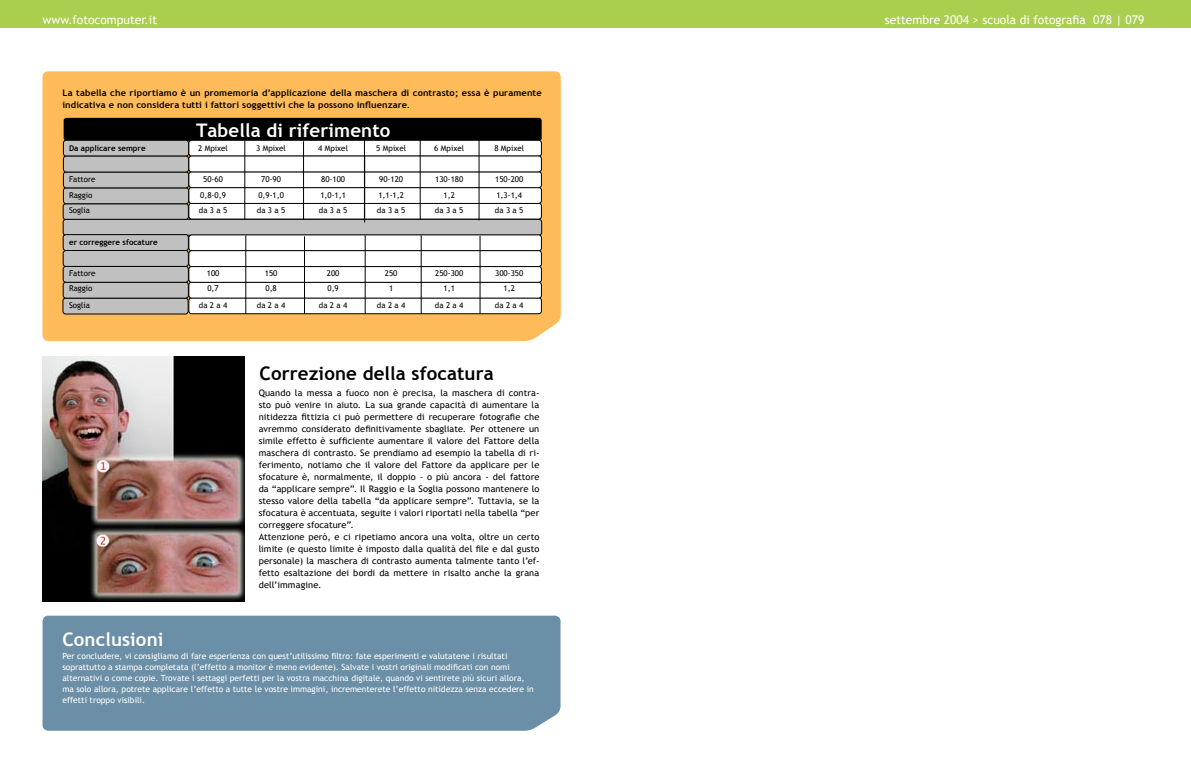
<style>
.page{position:relative;width:1191px;height:777px;background:#fff}
.page>*{position:absolute;margin:0;border:0;box-sizing:border-box;transform-origin:0 0}
.titulos{font:700 18.7px "Trebuchet MS";letter-spacing:.005em;color:#fff}
.titulos-2{font:700 18.7px "Trebuchet MS";letter-spacing:.005em;color:#000}
.t1{font:12px "Trebuchet MS";color:#fff}
.t2{font:9px/12px "Trebuchet MS";letter-spacing:.01em;color:#000;text-align:justify}
.t3{font:700 9px/12px "Trebuchet MS";letter-spacing:.015em;color:#000}
.t4{font:8.5px/11px "Trebuchet MS";color:#fff}
.t5{font:8px "Trebuchet MS";color:#000}
.t6{font:700 8px "Trebuchet MS";color:#000}
.s1{font-weight:400}
</style>
<div class="page">
<div style="left:42px;top:71px;width:519px;height:270px;background:#ffba5a"></div>
<div style="left:0;top:0;width:1191px;height:28px;background:#aace4d"></div>
<div style="left:43px;top:615px;width:517px;height:115px;background:#6b8fa6"></div>
<img style="left:43px;top:356px;width:202px;height:246px">
<svg style="left:62px;top:118px;width:480px;height:196px"></svg>
<hr style="left:364px;top:139px;width:1px;height:81px;background:#000">
<hr style="left:365px;top:235px;width:1px;height:79px;background:#000">
<hr style="left:303px;top:141px;width:1px;height:79px;background:#000">
<hr style="left:304px;top:236px;width:1px;height:78px;background:#000">
<hr style="left:244px;top:140px;width:1px;height:79px;background:#000">
<hr style="left:245px;top:235px;width:1px;height:79px;background:#000">
<hr style="left:420px;top:139px;width:1px;height:81px;background:#000">
<hr style="left:421px;top:235px;width:1px;height:79px;background:#000">
<hr style="left:479px;top:140px;width:1px;height:80px;background:#000">
<hr style="left:480px;top:236px;width:1px;height:78px;background:#000">
<hr style="left:364px;top:156px;width:1px;height:66px;background:#000">
<p class="t1" style="left:43px;top:13px;width:116px">www.fotocomputer.it</p>
<p class="t1" style="left:885px;top:13px;width:261px">settembre 2004 &gt; scuola di fotografia 078 | 079</p>
<p class="t3" style="left:62px;top:87px;width:481px">La tabella che riportiamo è un promemoria d’applicazione della maschera di contrasto; essa è puramente indicativa e non considera tutti i fattori soggettivi che la possono influenzare<span class="s1">.</span></p>
<p class="titulos" style="left:196px;top:119px;width:196px">Tabella di riferimento</p>
<p class="t6" style="left:69px;top:144px;width:78px">Da applicare sempre</p>
<p class="t5" style="left:198px;top:144px;width:31px">2 Mpixel</p>
<p class="t5" style="left:256px;top:144px;width:31px">3 Mpixel</p>
<p class="t5" style="left:318px;top:144px;width:31px">4 Mpixel</p>
<p class="t5" style="left:376px;top:144px;width:31px">5 Mpixel</p>
<p class="t5" style="left:434px;top:144px;width:31px">6 Mpixel</p>
<p class="t5" style="left:494px;top:144px;width:31px">8 Mpixel</p>
<p class="t5" style="left:69px;top:175px;width:28px">Fattore</p>
<p class="t5" style="left:203px;top:175px;width:21px">50-60</p>
<p class="t5" style="left:261px;top:175px;width:21px">70-90</p>
<p class="t5" style="left:321px;top:175px;width:25px">80-100</p>
<p class="t5" style="left:379px;top:175px;width:25px">90-120</p>
<p class="t5" style="left:435px;top:175px;width:30px">130-180</p>
<p class="t5" style="left:495px;top:175px;width:30px">150-200</p>
<p class="t5" style="left:69px;top:190px;width:25px">Raggio</p>
<p class="t5" style="left:200px;top:190px;width:27px">0,8-0,9</p>
<p class="t5" style="left:258px;top:190px;width:27px">0,9-1,0</p>
<p class="t5" style="left:320px;top:190px;width:27px">1,0-1,1</p>
<p class="t5" style="left:378px;top:190px;width:27px">1,1-1,2</p>
<p class="t5" style="left:443px;top:190px;width:13px">1,2</p>
<p class="t5" style="left:496px;top:190px;width:27px">1,3-1,4</p>
<p class="t5" style="left:69px;top:206px;width:22px">Soglia</p>
<p class="t5" style="left:199px;top:206px;width:30px">da 3 a 5</p>
<p class="t5" style="left:257px;top:206px;width:30px">da 3 a 5</p>
<p class="t5" style="left:319px;top:206px;width:30px">da 3 a 5</p>
<p class="t5" style="left:377px;top:206px;width:30px">da 3 a 5</p>
<p class="t5" style="left:435px;top:206px;width:30px">da 3 a 5</p>
<p class="t5" style="left:495px;top:206px;width:30px">da 3 a 5</p>
<p class="t6" style="left:69px;top:237px;width:90px">er correggere sfocature</p>
<p class="t5" style="left:69px;top:268px;width:28px">Fattore</p>
<p class="t5" style="left:207px;top:268px;width:14px">100</p>
<p class="t5" style="left:265px;top:268px;width:14px">150</p>
<p class="t5" style="left:327px;top:268px;width:14px">200</p>
<p class="t5" style="left:385px;top:268px;width:14px">250</p>
<p class="t5" style="left:435px;top:268px;width:30px">250-300</p>
<p class="t5" style="left:495px;top:268px;width:30px">300-350</p>
<p class="t5" style="left:69px;top:284px;width:25px">Raggio</p>
<p class="t5" style="left:207px;top:284px;width:13px">0,7</p>
<p class="t5" style="left:265px;top:284px;width:13px">0,8</p>
<p class="t5" style="left:327px;top:284px;width:13px">0,9</p>
<p class="t5" style="left:389px;top:284px;width:6px">1</p>
<p class="t5" style="left:443px;top:284px;width:13px">1,1</p>
<p class="t5" style="left:503px;top:284px;width:13px">1,2</p>
<p class="t5" style="left:69px;top:301px;width:22px">Soglia</p>
<p class="t5" style="left:199px;top:301px;width:30px">da 2 a 4</p>
<p class="t5" style="left:257px;top:301px;width:30px">da 2 a 4</p>
<p class="t5" style="left:319px;top:301px;width:30px">da 2 a 4</p>
<p class="t5" style="left:377px;top:301px;width:30px">da 2 a 4</p>
<p class="t5" style="left:435px;top:301px;width:30px">da 2 a 4</p>
<p class="t5" style="left:495px;top:301px;width:30px">da 2 a 4</p>
<p class="titulos-2" style="left:259px;top:361px;width:236px">Correzione della sfocatura</p>
<p class="titulos" style="left:62px;top:627px;width:102px">Conclusioni</p>
<p class="t2" style="left:259px;top:387px;width:282px">Quando la messa a fuoco non è precisa, la maschera di contra&shy;sto può venire in aiuto. La sua grande capacità di aumentare la nitidezza fittizia ci può permettere di recuperare fotografie che avremmo considerato definitivamente sbagliate. Per ottenere un simile effetto è sufficiente aumentare il valore del Fattore della maschera di contrasto. Se prendiamo ad esempio la tabella di ri&shy;ferimento, notiamo che il valore del Fattore da applicare per le sfocature è, normalmente, il doppio - o più ancora - del fattore da “applicare sempre”. Il Raggio e la Soglia possono mantenere lo stesso valore della tabella “da applicare sempre”. Tuttavia, se la sfocatura è accentuata, seguite i valori riportati nella tabella “per correggere sfocature”.</p>
<p class="t2" style="left:259px;top:531px;width:282px">Attenzione però, e ci ripetiamo ancora una volta, oltre un certo limite (e questo limite è imposto dalla qualità del file e dal gusto personale) la maschera di contrasto aumenta talmente tanto l’ef&shy;fetto esaltazione dei bordi da mettere in risalto anche la grana dell’immagine.</p>
<p class="t4" style="left:62px;top:650px;width:473px">Per concludere, vi consigliamo di fare esperienza con quest’utilissimo filtro: fate esperimenti e valutatene i risultati soprattutto a stampa completata (l’effetto a monitor è meno evidente). Salvate i vostri originali modificati con nomi alternativi o come copie. Trovate i settaggi perfetti per la vostra macchina digitale, quando vi sentirete più sicuri allora, ma solo allora, potrete applicare l’effetto a tutte le vostre immagini, incrementerete l’effetto nitidezza senza eccedere in effetti troppo visibili.</p>
</div>
